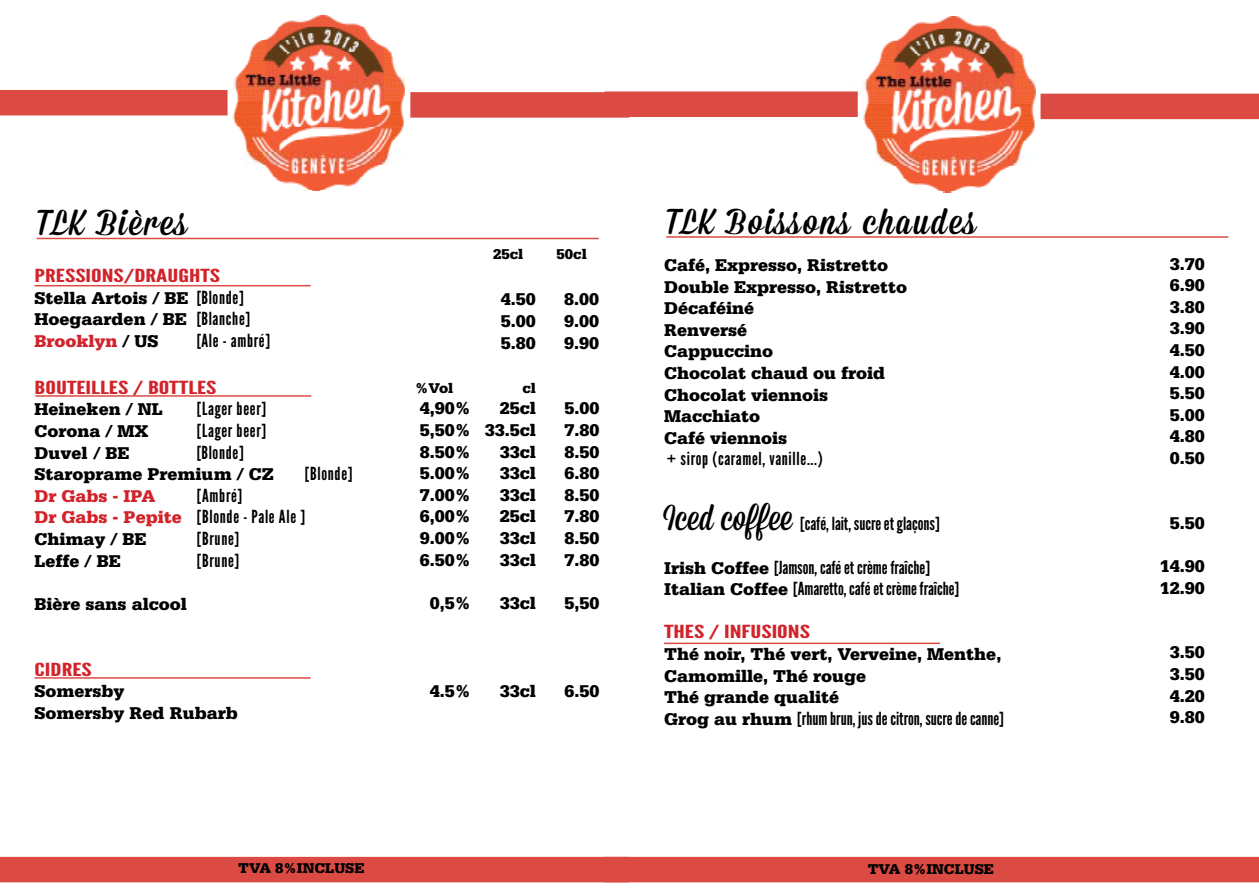
<style>
.page{position:relative;width:1259px;height:893px;background:#fff}
.page>*{position:absolute;margin:0;border:0;box-sizing:border-box;transform-origin:0 0}
.t1{font:36px "Mission Script";letter-spacing:.05em;color:#000;scale:1.14 1}
.t2{font:900 18px/21.6px "Serifa";color:#000}
.t3{font:18px/21.6px "League Gothic";color:#000}
.t4{font:18px/21.6px "League Gothic";letter-spacing:.04em;color:#000}
.t5{font:18px "League Gothic";color:#d2232a;scale:1.66 1}
.t6{font:900 18px "Serifa";color:#d2232a}
.t7{font:900 15px "Serifa";color:#000}
.s1{font-family:"League Gothic";font-weight:400}
.s2{color:#d2232a}
.s3{font-family:"Serifa";font-weight:900;color:#d2232a}
.s4{color:#fff}
.s5{font-family:"Mission Script";font-size:36px}
.s6{font-family:"Serifa";font-weight:900}
</style>
<div class="page">
<hr style="left:37px;top:238px;width:562px;height:1px;background:#db4b43">
<div style="left:0;top:857px;width:629px;height:25px;background:#db4b43"></div>
<hr style="left:35px;top:285px;width:275px;height:1px;background:#db4b43">
<hr style="left:35px;top:395px;width:276px;height:2px;background:#db4b43">
<hr style="left:35px;top:677px;width:275px;height:2px;background:#db4b43">
<img style="left:227px;top:15px;width:178px;height:176px">
<div style="left:410px;top:92px;width:219px;height:26px;background:#db4b43"></div>
<div style="left:0;top:90px;width:227px;height:25px;background:#db4b43"></div>
<hr style="left:666px;top:236px;width:562px;height:2px;background:#db4b43">
<div style="left:604px;top:857px;width:655px;height:25px;background:#db4b43"></div>
<hr style="left:664px;top:643px;width:276px;height:1px;background:#db4b43">
<img style="left:857px;top:17px;width:178px;height:176px">
<div style="left:1040px;top:94px;width:219px;height:25px;background:#db4b43"></div>
<div style="left:604px;top:91px;width:253px;height:26px;background:#db4b43"></div>
<h1 class="t1" style="left:37px;top:201px;width:132px">TLK Bières</h1>
<p class="t5" style="left:35px;top:265px;width:14px">Pressions</p>
<p class="t5" style="left:124px;top:265px;width:34px">/Draughts</p>
<p class="t2" style="left:35px;top:287px;width:217px">Stella Artois / BE <span class="s1">[Blonde]<br></span>Hoegaarden / BE <span class="s1">[Blanche]<br></span><span class="s2">Brooklyn</span> / US</p>
<p class="t3" style="left:197px;top:330px;width:75px">[Ale - ambré]</p>
<p class="t5" style="left:35px;top:377px;width:13px">Boutei</p>
<p class="t5" style="left:91px;top:377px;width:71px">lles / Bottles</p>
<p class="t2" style="left:35px;top:398px;width:130px">Heineken / NL</p>
<p class="t3" style="left:197px;top:398px;width:71px">[Lager beer]</p>
<p class="t2" style="left:35px;top:420px;width:115px">Corona / MX</p>
<p class="t3" style="left:197px;top:420px;width:71px">[Lager beer]</p>
<p class="t2" style="left:35px;top:441px;width:97px">Duvel / BE</p>
<p class="t3" style="left:197px;top:441px;width:49px">[Blonde]</p>
<p class="t2" style="left:35px;top:463px;width:241px">Staroprame Premium / CZ</p>
<p class="t3" style="left:305px;top:463px;width:49px">[Blonde]</p>
<p class="t6" style="left:35px;top:485px;width:122px">Dr Gabs - IPA</p>
<p class="t4" style="left:35px;top:485px;width:272px;text-indent:162px">[Ambré]<br><span class="s3">Dr Gabs - Pepite</span> [Blonde - Pale Ale ]</p>
<p class="t2" style="left:35px;top:528px;width:114px">Chimay / BE</p>
<p class="t3" style="left:197px;top:528px;width:44px">[Brune]</p>
<p class="t2" style="left:35px;top:549px;width:88px">Leffe / BE</p>
<p class="t3" style="left:197px;top:549px;width:44px">[Brune]</p>
<p class="t2" style="left:35px;top:593px;width:154px">Bière sans alcool</p>
<p class="t7" style="left:415px;top:379px;width:40px">%Vol</p>
<p class="t2" style="left:420px;top:397px;width:53px;text-align:justify">4,90% 5,50% 8.50% 5.00% 7.00% 6,00% 9.00% 6.50%</p>
<p class="t2" style="left:430px;top:592px;width:43px">0,5%</p>
<p class="t7" style="left:493px;top:245px;width:32px">25cl</p>
<p class="t7" style="left:556px;top:245px;width:32px">50cl</p>
<p class="t2" style="left:501px;top:288px;width:37px;text-align:justify">4.50<br>5.00<br>5.80</p>
<p class="t7" style="left:522px;top:379px;width:15px">cl</p>
<p class="t2" style="left:485px;top:397px;width:53px;text-align:right">25cl<br>33.5cl<br>33cl<br>33cl<br>33cl<br>25cl<br>33cl<br>33cl</p>
<p class="t2" style="left:500px;top:592px;width:38px">33cl</p>
<p class="t2" style="left:564px;top:288px;width:37px;text-align:justify">8.00<br>9.00<br>9.90</p>
<p class="t2" style="left:554px;top:397px;width:47px;text-align:center">5.00<br><span class="s4">0</span>7.80<br><span class="s4">0</span>8.50<br><span class="s4">0</span>6.80<br>8.50<br>7.80<br>8.50<br><span class="s4">0</span>7.80</p>
<p class="t2" style="left:564px;top:592px;width:37px">5,50</p>
<p class="t5" style="left:35px;top:658px;width:24px">cidres</p>
<p class="t2" style="left:35px;top:680px;width:205px">Somersby<br>Somersby Red Rubarb</p>
<p class="t2" style="left:430px;top:680px;width:43px">4.5%</p>
<p class="t2" style="left:500px;top:680px;width:38px">33cl</p>
<p class="t2" style="left:564px;top:680px;width:37px">6.50</p>
<p class="t7" style="left:238px;top:859px;width:128px">TVA 8%INCLUSE</p>
<h1 class="t1" style="left:666px;top:200px;width:271px">TLK Boissons chaudes</h1>
<p class="t2" style="left:664px;top:254px;width:244px">Café, Expresso, Ristretto<br>Double Expresso, Ristretto<br>Décaféiné<br>Renversé<br>Cappuccino<br>Chocolat chaud ou froid<br>Chocolat viennois<br>Macchiato<br>Café viennois</p>
<p class="t4" style="left:667px;top:448px;width:157px">+ sirop (caramel, vanille...)</p>
<p class="t3" style="left:664px;top:513px;width:277px"><span class="s5">Iced coffee</span> [café, lait, sucre et glaçons]</p>
<p class="t3" style="left:664px;top:556px;width:297px"><span class="s6">Irish Coffee</span> [Jamson, café et crème fraîche]<br><span class="s6">Italian Coffee</span> [Amaretto, café et crème fraîche]</p>
<p class="t5" style="left:664px;top:621px;width:13px">Thes</p>
<p class="t5" style="left:709px;top:621px;width:20px">/ Infusions</p>
<p class="t2" style="left:664px;top:643px;width:339px">Thé noir, Thé vert, Verveine, Menthe,<br>Camomille, Thé rouge<br>Thé grande qualité</p>
<p class="t3" style="left:664px;top:708px;width:341px"><span class="s6">Grog au rhum</span> [rhum brun, jus de citron, sucre de canne]</p>
<p class="t7" style="left:868px;top:860px;width:128px">TVA 8%INCLUSE</p>
<p class="t2" style="left:1160px;top:252px;width:47px;text-align:center">3.70<br><span class="s4">0</span>6.90<br><span class="s4">0</span>3.80<br>3.90<br><span class="s4">0</span>4.50<br><span class="s4">0</span>4.00<br>5.50<br>5.00<br>4.80<br>0.50</p>
<p class="t2" style="left:1160px;top:512px;width:47px"><span class="s4">0</span>5.50</p>
<p class="t2" style="left:1160px;top:555px;width:47px">14.90<br>12.90</p>
<p class="t2" style="left:1170px;top:641px;width:37px;text-align:justify">3.50<br>3.50<br>4.20<br>9.80</p>
</div>
